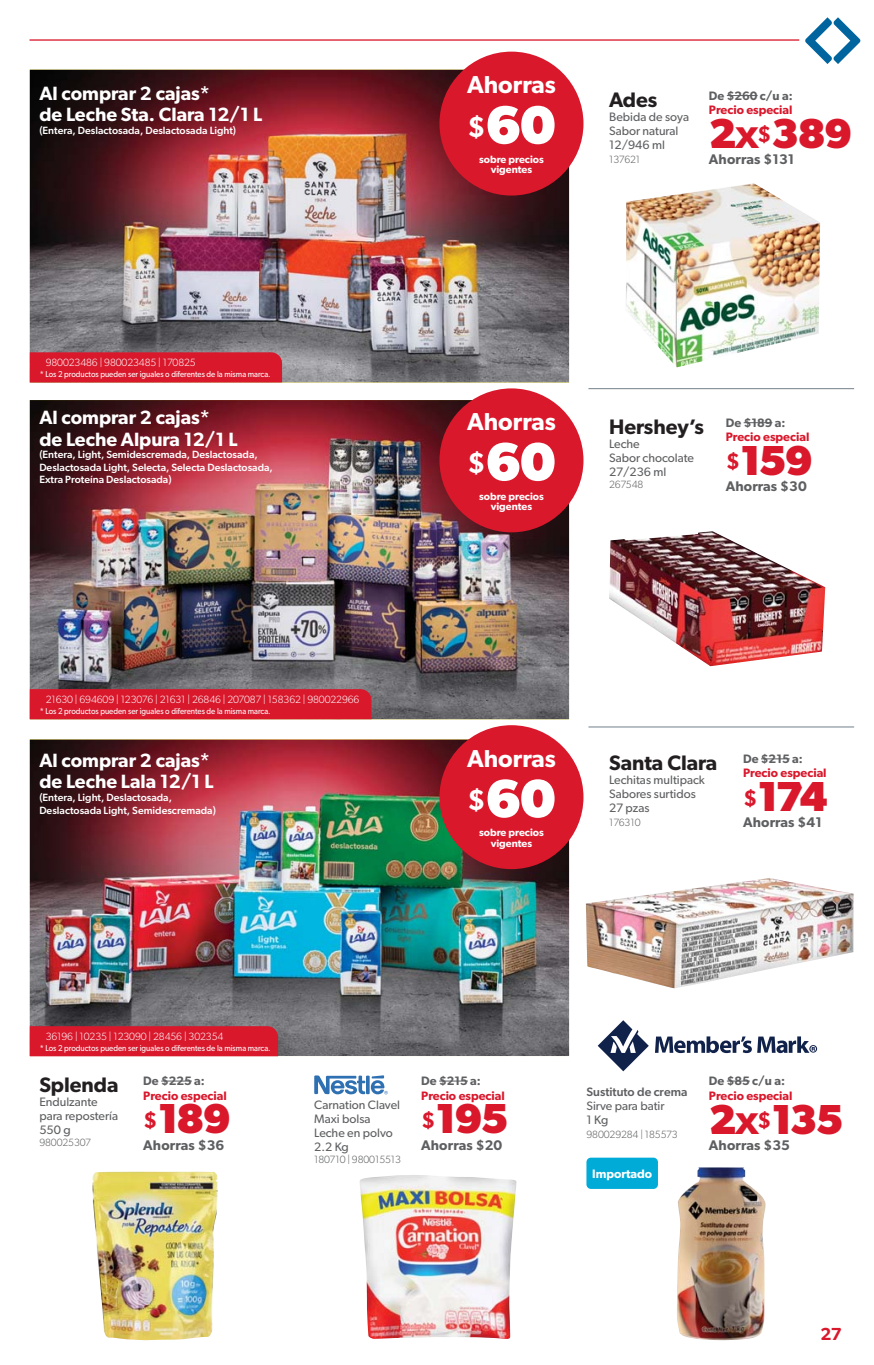
<style>
.page{position:relative;width:874px;height:1365px;background:#fff}
.page>*{position:absolute;margin:0;border:0;box-sizing:border-box;transform-origin:0 0}
.t1{font:700 54.25px "Gibson";color:#fff}
.t2{font:700 42px "Gibson";letter-spacing:-.045em;color:#d9182c}
.t3{font:600 24.5px "Gibson";color:#fff}
.t4{font:600 21px "Gibson";color:#231f20}
.t5{font:600 19.25px/21.2px "Gibson";color:#fff}
.t6{font:600 17.5px "Gibson";color:#d9182c}
.t7{font:600 14px "Gibson";letter-spacing:.01em;color:#5e5f61}
.t8{font:12.25px/14px "Gibson";color:#5e5f61}
.t9{font:600 12.25px "Gibson";color:#d9182c}
.t10{font:600 12.25px "Gibson";color:#5e5f61}
.t11{font:500 12.25px "Gibson";color:#5e5f61}
.t12{font:600 12.25px "Gibson";color:#fff}
.t13{font:500 10.5px/12.6px "Gibson";color:#fff}
.t14{font:300 10.5px "Gibson";letter-spacing:-.01em;color:#fff}
.t15{font:600 10.5px/10.5px "Gibson";color:#fff;text-align:center}
.t16{font:300 10.5px "Gibson";letter-spacing:-.01em;color:#5e5f61}
.t17{font:8.58px "Gibson";color:#fff;scale:.92 1}
.s1{font-weight:600;font-size:29.4px}
.s2{font-weight:600}
.s3{font-weight:600;font-size:22.75px}
</style>
<div class="page">
<hr style="left:30px;top:39px;width:768px;height:2px;background:#d9182c">
<svg style="left:805px;top:17px;width:55px;height:47px"></svg>
<img style="left:92px;top:1171px;width:126px;height:168px">
<svg style="left:314px;top:1075px;width:73px;height:19px"></svg>
<img style="left:359px;top:1175px;width:157px;height:163px">
<img style="left:30px;top:70px;width:538px;height:312px">
<img style="left:30px;top:400px;width:538px;height:319px">
<img style="left:30px;top:739px;width:538px;height:316px">
<div style="left:439px;top:52px;width:144px;height:143px;background:#d9182c;border-radius:50%"></div>
<div style="left:439px;top:388px;width:144px;height:144px;background:#d9182c;border-radius:50%"></div>
<div style="left:439px;top:725px;width:144px;height:144px;background:#d9182c;border-radius:50%"></div>
<img style="left:626px;top:183px;width:193px;height:184px">
<img style="left:585px;top:878px;width:268px;height:110px">
<img style="left:609px;top:531px;width:215px;height:135px">
<div style="left:30px;top:1026px;width:248px;height:30px;background:#d9182c"></div>
<div style="left:30px;top:689px;width:341px;height:30px;background:#d9182c"></div>
<div style="left:30px;top:352px;width:252px;height:30px;background:#d9182c"></div>
<hr style="left:588px;top:388px;width:265px;height:1px;background:#72808a">
<hr style="left:588px;top:726px;width:265px;height:1px;background:#72808a">
<svg style="left:597px;top:1020px;width:51px;height:51px"></svg>
<svg style="left:655px;top:1036px;width:161px;height:16px"></svg>
<img style="left:677px;top:1167px;width:88px;height:172px">
<div style="left:586px;top:1157px;width:71px;height:31px;background:#00abd7;border-radius:5px"></div>
<hr style="left:161px;top:1080px;width:31px;height:1px;background:#5e5f61">
<svg style="left:439px;top:1080px;width:28px;height:1px"></svg>
<svg style="left:761px;top:758px;width:28px;height:1px"></svg>
<svg style="left:743px;top:422px;width:29px;height:1px"></svg>
<hr style="left:726px;top:95px;width:31px;height:1px;background:#5e5f61">
<svg style="left:726px;top:1080px;width:23px;height:1px"></svg>
<h3 class="t5" style="left:39px;top:85px;width:224px">Al comprar 2 cajas*<br>de Leche Sta. Clara 12/1 L</h3>
<p class="t13" style="left:39px;top:125px;width:198px">(Entera, Deslactosada, Deslactosada Light)</p>
<p class="t14" style="left:46px;top:359px;width:151px">980023486 | 980023485 | 170825</p>
<p class="t17" style="left:40px;top:371px;width:252px">* Los 2 productos pueden ser iguales o diferentes de la misma marca.</p>
<h3 class="t5" style="left:39px;top:409px;width:199px">Al comprar 2 cajas* de Leche Alpura 12/1 L</h3>
<p class="t13" style="left:39px;top:449px;width:235px">(Entera, Light, Semidescremada, Deslactosada,<br>Deslactosada Light, Selecta, Selecta Deslactosada,<br>Extra Proteína Deslactosada)</p>
<p class="t14" style="left:46px;top:695px;width:315px">21630 | 694609 | 123076 | 21631 | 26846 | 207087 | 158362 | 980022966</p>
<p class="t17" style="left:40px;top:707px;width:252px">* Los 2 productos pueden ser iguales o diferentes de la misma marca.</p>
<h3 class="t5" style="left:39px;top:752px;width:176px">Al comprar 2 cajas* de Leche Lala 12/1 L</h3>
<p class="t13" style="left:39px;top:792px;width:178px">(Entera, Light, Deslactosada,<br>Deslactosada Light, Semidescremada)</p>
<h3 class="t3" style="left:467px;top:76px;width:90px">Ahorras</h3>
<h1 class="t1" style="left:467px;top:104px;width:90px"><span class="s1">$</span>60</h1>
<p class="t15" style="left:479px;top:155px;width:66px">sobre precios vigentes</p>
<h3 class="t4" style="left:608px;top:92px;width:50px">Ades</h3>
<p class="t8" style="left:608px;top:111px;width:81px">Bebida de soya<br>Sabor natural<br>12/946 ml</p>
<p class="t16" style="left:608px;top:155px;width:33px">137621</p>
<p class="t10" style="left:708px;top:91px;width:85px">De $260 c/u a:</p>
<p class="t9" style="left:708px;top:106px;width:85px">Precio especial</p>
<h2 class="t2" style="left:708px;top:117px;width:145px">2<span class="s2">x</span> <span class="s3">$</span>389</h2>
<h3 class="t7" style="left:708px;top:155px;width:87px">Ahorras $131</h3>
<h3 class="t3" style="left:467px;top:413px;width:90px">Ahorras</h3>
<h1 class="t1" style="left:467px;top:440px;width:90px"><span class="s1">$</span>60</h1>
<p class="t15" style="left:479px;top:492px;width:66px">sobre precios vigentes</p>
<h3 class="t4" style="left:608px;top:419px;width:96px">Hershey’s</h3>
<p class="t8" style="left:608px;top:438px;width:86px">Leche<br>Sabor chocolate<br>27/236 ml</p>
<p class="t16" style="left:608px;top:480px;width:36px">267548</p>
<p class="t10" style="left:725px;top:418px;width:61px">De $189 a:</p>
<p class="t9" style="left:725px;top:432px;width:85px">Precio especial</p>
<h2 class="t2" style="left:725px;top:444px;width:89px"><span class="s3">$</span>159</h2>
<h3 class="t7" style="left:725px;top:481px;width:83px">Ahorras $30</h3>
<h3 class="t3" style="left:467px;top:749px;width:90px">Ahorras</h3>
<h1 class="t1" style="left:467px;top:777px;width:90px"><span class="s1">$</span>60</h1>
<p class="t15" style="left:479px;top:828px;width:66px">sobre precios vigentes</p>
<h3 class="t4" style="left:608px;top:755px;width:110px">Santa Clara</h3>
<p class="t8" style="left:608px;top:774px;width:97px">Lechitas multipack<br>Sabores surtidos<br>27 pzas</p>
<p class="t16" style="left:608px;top:818px;width:33px">176310</p>
<p class="t10" style="left:742px;top:754px;width:61px">De $215 a:</p>
<p class="t9" style="left:742px;top:768px;width:85px">Precio especial</p>
<h2 class="t2" style="left:742px;top:780px;width:86px"><span class="s3">$</span>174</h2>
<h3 class="t7" style="left:742px;top:817px;width:80px">Ahorras $41</h3>
<p class="t14" style="left:46px;top:1032px;width:179px">36196 | 10235 | 123090 | 28456 | 302354</p>
<p class="t17" style="left:40px;top:1044px;width:252px">* Los 2 productos pueden ser iguales o diferentes de la misma marca.</p>
<h3 class="t4" style="left:39px;top:1077px;width:81px">Splenda</h3>
<p class="t8" style="left:39px;top:1096px;width:80px">Endulzante para repostería<br>550 g</p>
<p class="t16" style="left:39px;top:1138px;width:53px">980025307</p>
<p class="t10" style="left:143px;top:1076px;width:63px">De $225 a:</p>
<p class="t9" style="left:143px;top:1090px;width:85px">Precio especial</p>
<h2 class="t2" style="left:143px;top:1102px;width:89px"><span class="s3">$</span>189</h2>
<h3 class="t7" style="left:143px;top:1139px;width:83px">Ahorras $36</h3>
<p class="t8" style="left:314px;top:1098px;width:87px">Carnation Clavel<br>Maxi bolsa<br>Leche en polvo<br>2.2 Kg</p>
<p class="t16" style="left:314px;top:1155px;width:88px">180710 | 980015513</p>
<p class="t10" style="left:421px;top:1076px;width:61px">De $215 a:</p>
<p class="t9" style="left:421px;top:1090px;width:85px">Precio especial</p>
<h2 class="t2" style="left:421px;top:1102px;width:89px"><span class="s3">$</span>195</h2>
<h3 class="t7" style="left:421px;top:1139px;width:83px">Ahorras $20</h3>
<p class="t11" style="left:586px;top:1087px;width:102px">Sustituto de crema</p>
<p class="t8" style="left:586px;top:1100px;width:80px">Sirve para batir<br>1 Kg</p>
<p class="t16" style="left:586px;top:1130px;width:93px">980029284 | 185573</p>
<p class="t12" style="left:592px;top:1169px;width:62px">Importado</p>
<p class="t10" style="left:708px;top:1076px;width:77px">De $85 c/u a:</p>
<p class="t9" style="left:708px;top:1090px;width:85px">Precio especial</p>
<h2 class="t2" style="left:708px;top:1102px;width:136px">2<span class="s2">x</span> <span class="s3">$</span>135</h2>
<h3 class="t7" style="left:708px;top:1139px;width:83px">Ahorras $35</h3>
<h3 class="t6" style="left:820px;top:1327px;width:23px">27</h3>
</div>
